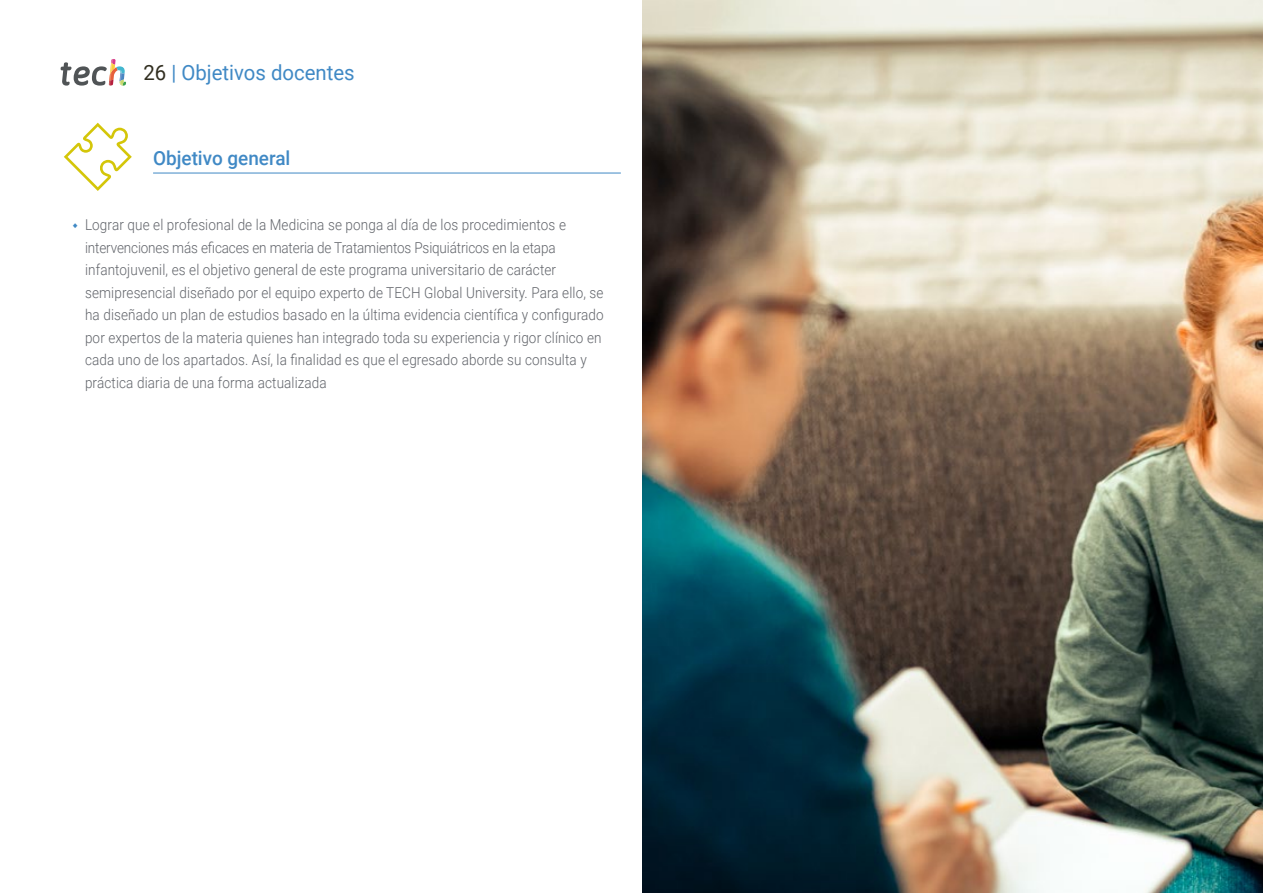
<style>
.page{position:relative;width:1263px;height:893px;background:#fff}
.page>*{position:absolute;margin:0;border:0;box-sizing:border-box;transform-origin:0 0}
.t1{font:21px "Roboto";color:#4089c5}
.t2{font:500 19.5px "Roboto";color:#4089c5}
.t3{font:300 15px/22.5px "Roboto";letter-spacing:.01em;color:#61646a;scale:.9 1}
.s1{color:#312e20}
</style>
<div class="page">
<svg style="left:61px;top:59px;width:65px;height:27px"></svg>
<hr style="left:153px;top:173px;width:468px;height:1px;background:#4089c5">
<svg style="left:64px;top:123px;width:68px;height:68px"></svg>
<img style="left:642px;top:0;width:621px;height:893px">
<h1 class="t1" style="left:144px;top:57px;width:213px"><span class="s1">26</span> | Objetivos docentes</h1>
<h2 class="t2" style="left:153px;top:144px;width:139px">Objetivo general</h2>
<p class="t3" style="left:85px;top:213px;width:578px">Lograr que el profesional de la Medicina se ponga al día de los procedimientos e intervenciones más eficaces en materia de Tratamientos Psiquiátricos en la etapa infantojuvenil, es el objetivo general de este programa universitario de carácter semipresencial diseñado por el equipo experto de TECH Global University. Para ello, se ha diseñado un plan de estudios basado en la última evidencia científica y configurado por expertos de la materia quienes han integrado toda su experiencia y rigor clínico en cada uno de los apartados. Así, la finalidad es que el egresado aborde su consulta y práctica diaria de una forma actualizada</p>
</div>
